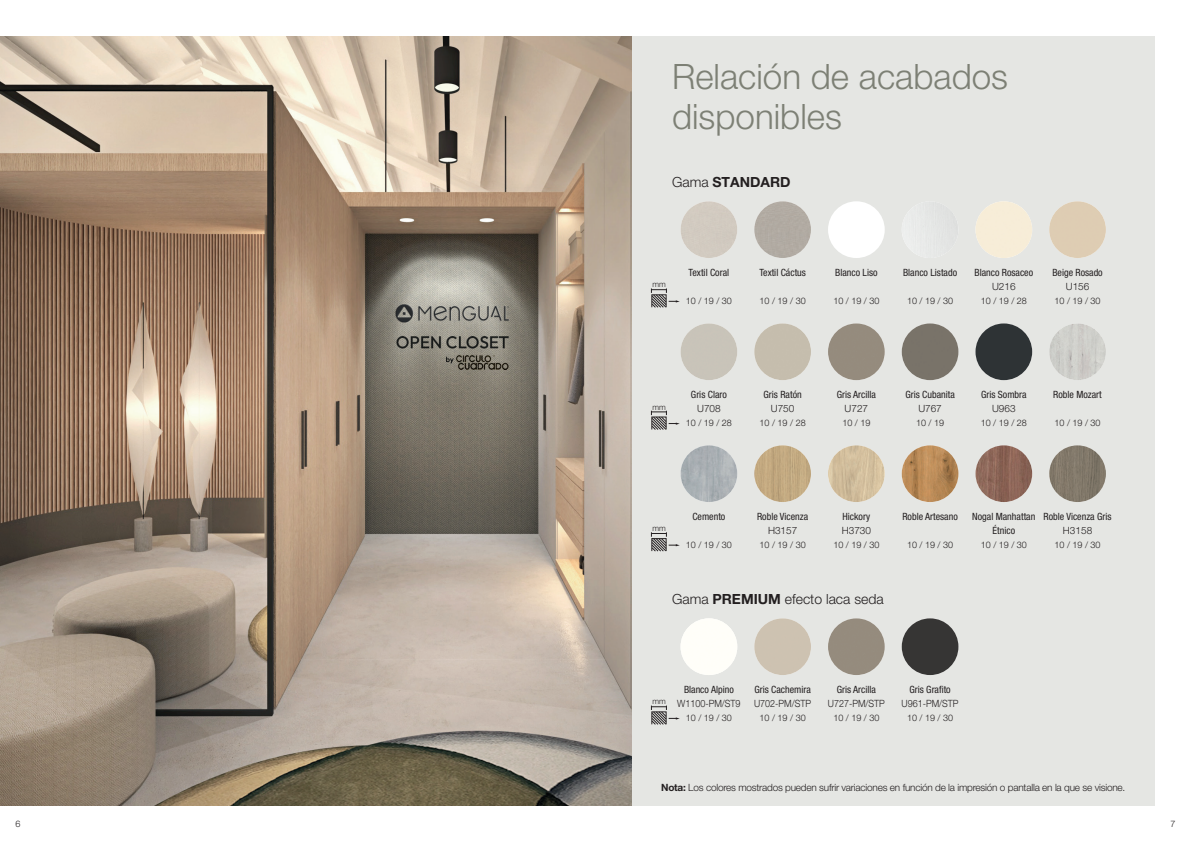
<style>
.page{position:relative;width:1191px;height:842px;background:#fff}
.page>*{position:absolute;margin:0;border:0;box-sizing:border-box;transform-origin:0 0}
.t1{font:300 35px/40px "Helvetica Neue LT Pro";color:#7d8075}
.t2{font:300 14px "Helvetica Neue LT Pro";color:#231f20}
.t3{font:700 14px "Helvetica Neue LT Pro";color:#231f20}
.t4{font:condensed 10px "Helvetica Neue LT Pro";color:#231f20}
.t5{font:300 10px "Helvetica Neue LT Pro";letter-spacing:-.02em;color:#231f20}
.t6{font:300 10px "Helvetica Neue LT Pro";color:#231f20;scale:.9 1}
.t7{font:300 9px "Helvetica Neue LT Pro";color:#231f20}
.t8{font:300 8px "Helvetica Neue LT Pro";color:#231f20}
.s1{font-weight:300}
.s2{font-weight:700}
</style>
<div class="page">
<div style="left:631px;top:36px;width:524px;height:770px;background:#e5e6e3"></div>
<img style="left:0;top:36px;width:631px;height:770px">
<div style="left:680px;top:201px;width:57px;height:57px;background:#d2cac0;border-radius:28px"></div>
<div style="left:754px;top:201px;width:57px;height:57px;background:#b1aba3;border-radius:28px"></div>
<div style="left:828px;top:201px;width:56px;height:57px;background:#fff;border-radius:50%"></div>
<img style="left:901px;top:201px;width:57px;height:57px;border-radius:28px">
<div style="left:975px;top:201px;width:57px;height:57px;background:#f7edd8;border-radius:28px"></div>
<div style="left:1049px;top:201px;width:57px;height:57px;background:#decdb3;border-radius:28px"></div>
<div style="left:680px;top:323px;width:57px;height:57px;background:#c9c4b9;border-radius:28px"></div>
<div style="left:754px;top:323px;width:57px;height:57px;background:#c5bdad;border-radius:28px"></div>
<div style="left:828px;top:323px;width:56px;height:57px;background:#958b7d;border-radius:28px"></div>
<div style="left:901px;top:323px;width:57px;height:57px;background:#797369;border-radius:28px"></div>
<div style="left:975px;top:323px;width:57px;height:57px;background:#2e3335;border-radius:28px"></div>
<img style="left:1049px;top:323px;width:57px;height:57px;border-radius:28px">
<img style="left:680px;top:445px;width:57px;height:57px;border-radius:28px">
<img style="left:754px;top:445px;width:57px;height:57px;border-radius:28px">
<img style="left:828px;top:445px;width:56px;height:57px;border-radius:28px">
<img style="left:901px;top:445px;width:57px;height:57px;border-radius:28px">
<img style="left:975px;top:445px;width:57px;height:57px;border-radius:28px">
<img style="left:1049px;top:445px;width:57px;height:57px;border-radius:28px">
<div style="left:680px;top:618px;width:57px;height:57px;background:#fffef9;border-radius:28px"></div>
<div style="left:754px;top:618px;width:57px;height:57px;background:#cdc2b1;border-radius:28px"></div>
<div style="left:828px;top:618px;width:56px;height:57px;background:#958b7d;border-radius:28px"></div>
<div style="left:901px;top:618px;width:57px;height:57px;background:#363534;border-radius:28px"></div>
<svg style="left:651px;top:288px;width:29px;height:20px"></svg>
<svg style="left:651px;top:411px;width:29px;height:19px"></svg>
<svg style="left:651px;top:532px;width:29px;height:19px"></svg>
<svg style="left:651px;top:705px;width:29px;height:20px"></svg>
<h1 class="t1" style="left:672px;top:56px;width:337px">Relación de acabados disponibles</h1>
<h2 class="t3" style="left:672px;top:173px;width:120px"><span class="s1">Gama</span> STANDARD</h2>
<p class="t8" style="left:652px;top:280px;width:15px">mm</p>
<p class="t4" style="left:688px;top:266px;width:42px">Textil Coral</p>
<p class="t4" style="left:759px;top:266px;width:48px">Textil Cáctus</p>
<p class="t4" style="left:835px;top:266px;width:44px">Blanco Liso</p>
<p class="t4" style="left:903px;top:266px;width:56px">Blanco Listado</p>
<p class="t4" style="left:974px;top:266px;width:60px">Blanco Rosaceo</p>
<p class="t4" style="left:1052px;top:266px;width:52px">Beige Rosado</p>
<p class="t5" style="left:992px;top:280px;width:25px">U216</p>
<p class="t5" style="left:1065px;top:280px;width:25px">U156</p>
<p class="t7" style="left:686px;top:295px;width:48px">10 / 19 / 30</p>
<p class="t7" style="left:759px;top:295px;width:48px">10 / 19 / 30</p>
<p class="t7" style="left:833px;top:295px;width:48px">10 / 19 / 30</p>
<p class="t7" style="left:907px;top:295px;width:48px">10 / 19 / 30</p>
<p class="t7" style="left:980px;top:295px;width:48px">10 / 19 / 28</p>
<p class="t7" style="left:1054px;top:295px;width:48px">10 / 19 / 30</p>
<p class="t8" style="left:652px;top:402px;width:15px">mm</p>
<p class="t4" style="left:691px;top:389px;width:37px">Gris Claro</p>
<p class="t4" style="left:763px;top:389px;width:40px">Gris Ratón</p>
<p class="t4" style="left:836px;top:389px;width:41px">Gris Arcilla</p>
<p class="t4" style="left:905px;top:389px;width:51px">Gris Cubanita</p>
<p class="t4" style="left:981px;top:389px;width:47px">Gris Sombra</p>
<p class="t4" style="left:1053px;top:389px;width:50px">Roble Mozart</p>
<p class="t5" style="left:697px;top:402px;width:25px">U708</p>
<p class="t5" style="left:771px;top:402px;width:25px">U750</p>
<p class="t5" style="left:844px;top:402px;width:25px">U727</p>
<p class="t5" style="left:918px;top:402px;width:25px">U767</p>
<p class="t5" style="left:992px;top:402px;width:25px">U963</p>
<p class="t7" style="left:686px;top:417px;width:48px">10 / 19 / 28</p>
<p class="t7" style="left:759px;top:417px;width:48px">10 / 19 / 28</p>
<p class="t7" style="left:842px;top:417px;width:30px">10 / 19</p>
<p class="t7" style="left:916px;top:417px;width:30px">10 / 19</p>
<p class="t7" style="left:980px;top:417px;width:48px">10 / 19 / 28</p>
<p class="t7" style="left:1054px;top:417px;width:48px">10 / 19 / 30</p>
<p class="t8" style="left:652px;top:523px;width:15px">mm</p>
<p class="t4" style="left:692px;top:510px;width:34px">Cemento</p>
<p class="t4" style="left:757px;top:510px;width:53px">Roble Vicenza</p>
<p class="t4" style="left:842px;top:510px;width:29px">Hickory</p>
<p class="t4" style="left:902px;top:510px;width:57px">Roble Artesano</p>
<p class="t4" style="left:972px;top:510px;width:141px">Nogal Manhattan Roble Vicenza Gris</p>
<p class="t5" style="left:768px;top:524px;width:31px">H3157</p>
<p class="t5" style="left:841px;top:524px;width:31px">H3730</p>
<p class="t4" style="left:992px;top:525px;width:24px">Étnico</p>
<p class="t5" style="left:1063px;top:524px;width:31px">H3158</p>
<p class="t7" style="left:686px;top:539px;width:48px">10 / 19 / 30</p>
<p class="t7" style="left:759px;top:539px;width:48px">10 / 19 / 30</p>
<p class="t7" style="left:833px;top:539px;width:48px">10 / 19 / 30</p>
<p class="t7" style="left:907px;top:539px;width:48px">10 / 19 / 30</p>
<p class="t7" style="left:980px;top:539px;width:48px">10 / 19 / 30</p>
<p class="t7" style="left:1054px;top:539px;width:48px">10 / 19 / 30</p>
<h2 class="t2" style="left:672px;top:591px;width:213px">Gama <span class="s2">PREMIUM</span> efecto laca seda</h2>
<p class="t8" style="left:652px;top:697px;width:15px">mm</p>
<p class="t4" style="left:684px;top:683px;width:51px">Blanco Alpino</p>
<p class="t4" style="left:754px;top:683px;width:58px">Gris Cachemira</p>
<p class="t4" style="left:836px;top:683px;width:41px">Gris Arcilla</p>
<p class="t4" style="left:909px;top:683px;width:43px">Gris Grafito</p>
<p class="t6" style="left:677px;top:697px;width:72px">W1100-PM/ST9</p>
<p class="t6" style="left:754px;top:697px;width:65px">U702-PM/STP</p>
<p class="t6" style="left:828px;top:697px;width:65px">U727-PM/STP</p>
<p class="t6" style="left:901px;top:697px;width:65px">U961-PM/STP</p>
<p class="t7" style="left:686px;top:712px;width:48px">10 / 19 / 30</p>
<p class="t7" style="left:759px;top:712px;width:48px">10 / 19 / 30</p>
<p class="t7" style="left:833px;top:712px;width:48px">10 / 19 / 30</p>
<p class="t7" style="left:907px;top:712px;width:48px">10 / 19 / 30</p>
<p class="t5" style="left:661px;top:782px;width:466px"><span class="s2">Nota:</span> Los colores mostrados pueden sufrir variaciones en función de la impresión o pantalla en la que se visione.</p>
<p class="t7" style="left:16px;top:818px;width:7px">6</p>
<p class="t7" style="left:1170px;top:818px;width:7px">7</p>
</div>
